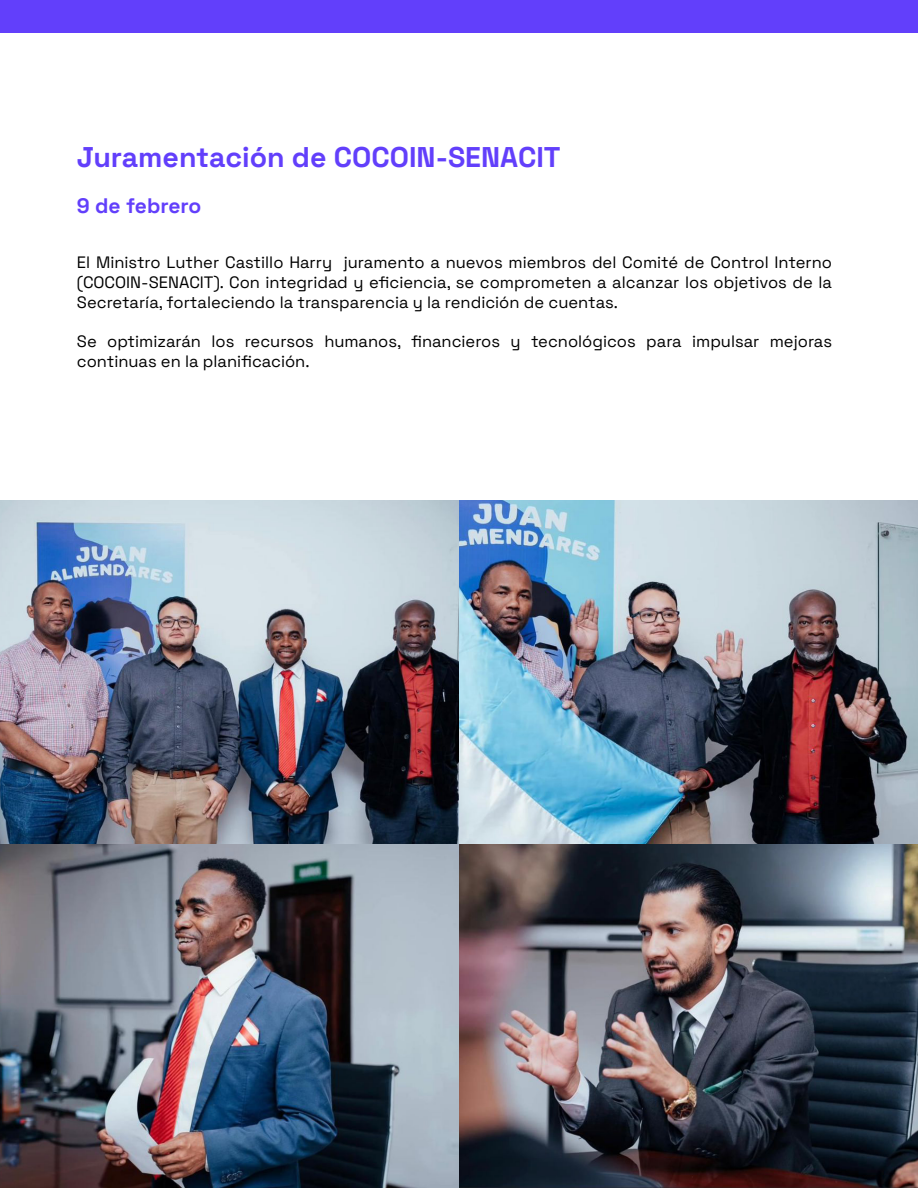
<style>
.page{position:relative;width:918px;height:1188px;background:#fff}
.page>*{position:absolute;margin:0;border:0;box-sizing:border-box;transform-origin:0 0}
.t1{font:700 28.5px "Space Grotesk";color:#623ffb}
.t2{font:700 21px "Space Grotesk";color:#623ffb}
.t3{font:16.5px/19.8px "Space Grotesk";color:#000;text-align:justify}
</style>
<div class="page">
<div style="left:0;top:0;width:918px;height:32px;background:#623ffb"></div>
<img style="left:0;top:501px;width:918px;height:687px">
<h1 class="t1" style="left:77px;top:136px;width:485px">Juramentación de COCOIN-SENACIT</h1>
<p class="t2" style="left:77px;top:190px;width:126px">9 de febrero</p>
<p class="t3" style="left:77px;top:252px;width:757px">El Ministro Luther Castillo Harry juramento a nuevos miembros del Comité de Control Interno (COCOIN-SENACIT). Con integridad y eficiencia, se comprometen a alcanzar los objetivos de la Secretaría, fortaleciendo la transparencia y la rendición de cuentas.</p>
<p class="t3" style="left:77px;top:331px;width:757px">Se optimizarán los recursos humanos, financieros y tecnológicos para impulsar mejoras continuas en la planificación.</p>
</div>
